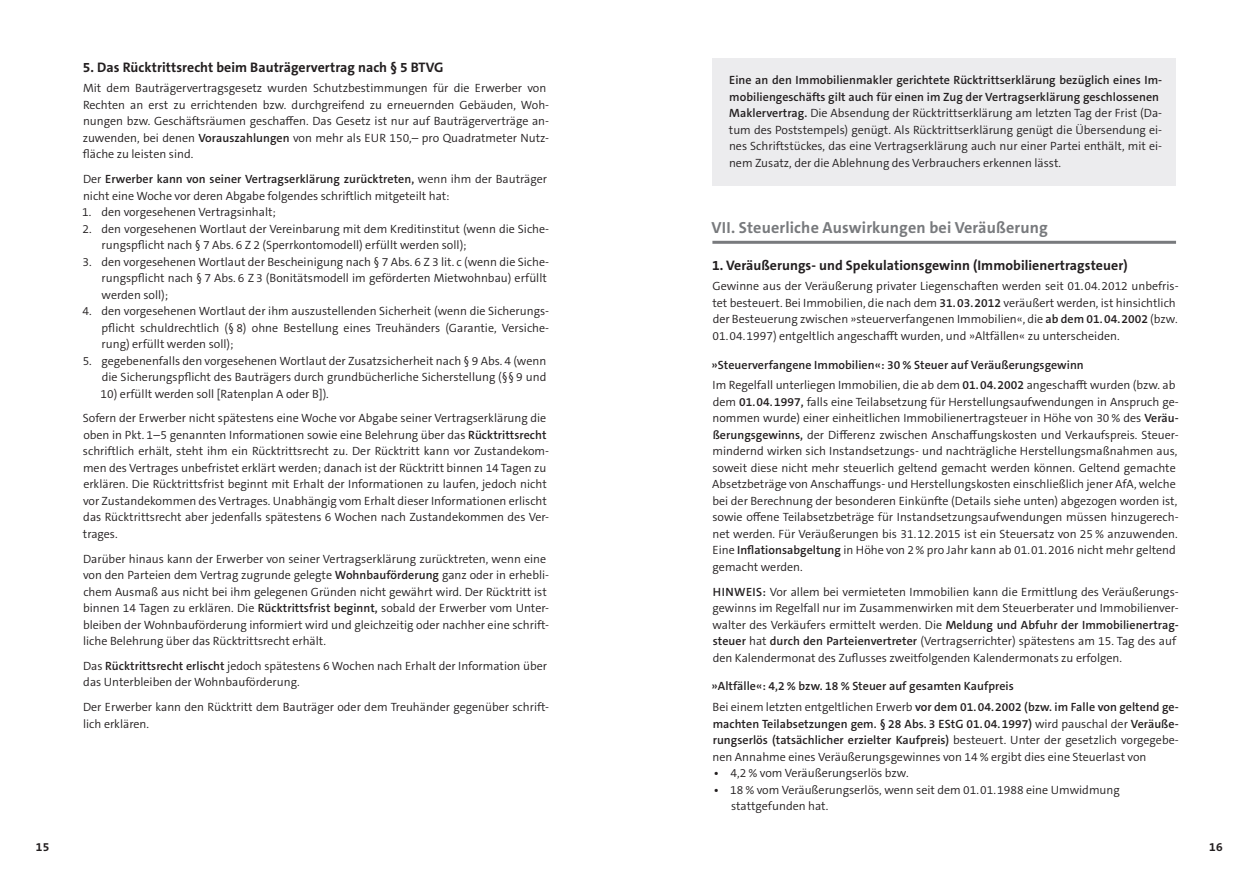
<style>
.page{position:relative;width:1259px;height:893px;background:#fff}
.page>*{position:absolute;margin:0;border:0;box-sizing:border-box;transform-origin:0 0}
.t1{font:700 16.2px "The Sans C5";letter-spacing:.01em;color:#787a7d}
.t2{font:700 13.8px "The Sans C5";letter-spacing:.005em;color:#231f20}
.t3{font:300 12px/16.5px "The Sans C5";color:#231f20}
.t4{font:600 12px/20.7px "The Sans C5";letter-spacing:.005em;color:#231f20}
.t5{font:700 12px "The Sans C5";color:#231f20}
.s1{font-weight:600}
.s2{font-weight:300}
</style>
<div class="page">
<div style="left:712px;top:59px;width:464px;height:127px;background:#ececee"></div>
<hr style="left:712px;top:241px;width:464px;height:3px;background:#787a7d">
<p class="t2" style="left:83px;top:58px;width:362px">5. Das Rücktrittsrecht beim Bauträgervertrag nach § 5 BTVG</p>
<p class="t3" style="left:83px;top:80px;width:468px">Mit dem Bauträgervertragsgesetz wurden Schutzbestimmungen für die Erwerber von Rechten an erst zu errichtenden bzw. durchgreifend zu erneuernden Gebäuden, Woh&shy;nungen bzw. Geschäftsräumen geschaffen. Das Gesetz ist nur auf Bauträgerverträge an&shy;zuwenden, bei denen <span class="s1">Vorauszahlungen</span> von mehr als EUR 150,– pro Quadratmeter Nutz&shy;fläche zu leisten sind.</p>
<p class="t3" style="left:83px;top:171px;width:465px">Der <span class="s1">Erwerber kann von seiner Vertragserklärung zurücktreten,</span> wenn ihm der Bauträger nicht eine Woche vor deren Abgabe folgendes schriftlich mitgeteilt hat:</p>
<p class="t3" style="left:82px;top:204px;width:195px">1. den vorgesehenen Vertragsinhalt;</p>
<p class="t3" style="left:102px;top:220px;width:449px;text-indent:-19px">2. den vorgesehenen Wortlaut der Vereinbarung mit dem Kreditinstitut (wenn die Siche&shy;rungspflicht nach § 7 Abs. 6 Z 2 (Sperrkontomodell) erfüllt werden soll);</p>
<p class="t3" style="left:102px;top:253px;width:449px;text-indent:-19px">3. den vorgesehenen Wortlaut der Bescheinigung nach § 7 Abs. 6 Z 3 lit. c (wenn die Siche&shy;rungspflicht nach § 7 Abs. 6 Z 3 (Bonitätsmodell im geförderten Mietwohnbau) erfüllt werden soll);</p>
<p class="t3" style="left:102px;top:303px;width:449px;text-align:justify;text-indent:-19px">4. den vorgesehenen Wortlaut der ihm auszustellenden Sicherheit (wenn die Sicherungs&shy;pflicht schuldrechtlich (§ 8) ohne Bestellung eines Treuhänders (Garantie, Versiche&shy;rung) erfüllt werden soll);</p>
<p class="t3" style="left:83px;top:352px;width:465px;text-align:right">5. gegebenenfalls den vorgesehenen Wortlaut der Zusatzsicherheit nach § 9 Abs. 4 (wenn die Sicherungspflicht des Bauträgers durch grundbücherliche Sicherstellung (§§ 9 und</p>
<p class="t3" style="left:83px;top:381px;width:465px;line-height:24.8px;text-indent:18px">10) erfüllt werden soll [Ratenplan A oder B]).<br>Sofern der Erwerber nicht spätestens eine Woche vor Abgabe seiner Vertragserklärung die</p>
<p class="t3" style="left:83px;top:427px;width:468px">oben in Pkt. 1–5 genannten Informationen sowie eine Belehrung über das <span class="s1">Rücktrittsrecht </span>schriftlich erhält, steht ihm ein Rücktrittsrecht zu. Der Rücktritt kann vor Zustandekom&shy;men des Vertrages unbefristet erklärt werden; danach ist der Rücktritt binnen 14 Tagen zu erklären. Die Rücktrittsfrist beginnt mit Erhalt der Informationen zu laufen, jedoch nicht vor Zustandekommen des Vertrages. Unabhängig vom Erhalt dieser Informationen erlischt das Rücktrittsrecht aber jedenfalls spätestens 6 Wochen nach Zustandekommen des Ver&shy;trages.</p>
<p class="t3" style="left:83px;top:550px;width:468px">Darüber hinaus kann der Erwerber von seiner Vertragserklärung zurücktreten, wenn eine von den Parteien dem Vertrag zugrunde gelegte <span class="s1">Wohnbauförderung</span> ganz oder in erhebli&shy;chem Ausmaß aus nicht bei ihm gelegenen Gründen nicht gewährt wird. Der Rücktritt ist binnen 14 Tagen zu erklären. Die <span class="s1">Rücktrittsfrist beginnt,</span> sobald der Erwerber vom Unter&shy;bleiben der Wohnbauförderung informiert wird und gleichzeitig oder nachher eine schrift&shy;liche Belehrung über das Rücktrittsrecht erhält.</p>
<p class="t3" style="left:83px;top:658px;width:465px">Das <span class="s1">Rücktrittsrecht erlischt</span> jedoch spätestens 6 Wochen nach Erhalt der Information über das Unterbleiben der Wohnbauförderung.</p>
<p class="t3" style="left:83px;top:699px;width:468px">Der Erwerber kann den Rücktritt dem Bauträger oder dem Treuhänder gegenüber schrift&shy;lich erklären.</p>
<p class="t3" style="left:729px;top:72px;width:435px"><span class="s1">Eine an den Immobilienmakler gerichtete Rücktrittserklärung bezüglich eines Im&shy;mobiliengeschäfts gilt auch für einen im Zug der Vertragserklärung geschlossenen Maklervertrag.</span> Die Absendung der Rücktrittserklärung am letzten Tag der Frist (Da&shy;tum des Poststempels) genügt. Als Rücktrittserklärung genügt die Übersendung ei&shy;nes Schriftstückes, das eine Vertragserklärung auch nur einer Partei enthält, mit ei&shy;nem Zusatz, der die Ablehnung des Verbrauchers erkennen lässt.</p>
<h1 class="t1" style="left:711px;top:217px;width:338px">VII. Steuerliche Auswirkungen bei Veräußerung</h1>
<p class="t2" style="left:712px;top:256px;width:417px">1. Veräußerungs- und Spekulationsgewinn (Immobilienertragsteuer)</p>
<p class="t3" style="left:712px;top:278px;width:468px">Gewinne aus der Veräußerung privater Liegenschaften werden seit 01. 04. 2012 unbefris&shy;tet besteuert. Bei Immobilien, die nach dem <span class="s1">31. 03. 2012</span> veräußert werden, ist hinsichtlich der Besteuerung zwischen »steuerverfangenen Immobilien«, die <span class="s1">ab dem 01. 04. 2002</span> (bzw.</p>
<p class="t3" style="left:712px;top:328px;width:408px">01. 04. 1997) entgeltlich angeschafft wurden, und »Altfällen« zu unterscheiden.</p>
<p class="t4" style="left:711px;top:354px;width:465px">»Steuerverfangene Immobilien«: 30 % Steuer auf Veräußerungsgewinn<br><span class="s2">Im Regelfall unterliegen Immobilien, die ab dem</span> 01. 04. 2002 <span class="s2">angeschafft wurden (bzw. ab</span></p>
<p class="t3" style="left:712px;top:394px;width:468px">dem <span class="s1">01. 04. 1997,</span> falls eine Teilabsetzung für Herstellungsaufwendungen in Anspruch ge&shy;nommen wurde) einer einheitlichen Immobilienertragsteuer in Höhe von 30 % des <span class="s1">Veräu&shy;ßerungsgewinns,</span> der Differenz zwischen Anschaffungskosten und Verkaufspreis. Steuer&shy;mindernd wirken sich Instandsetzungs- und nachträgliche Herstellungsmaßnahmen aus, soweit diese nicht mehr steuerlich geltend gemacht werden können. Geltend gemachte Absetzbeträge von Anschaffungs- und Herstellungskosten einschließlich jener AfA, welche bei der Berechnung der besonderen Einkünfte (Details siehe unten) abgezogen worden ist, sowie offene Teilabsetzbeträge für Instandsetzungsaufwendungen müssen hinzugerech&shy;net werden. Für Veräußerungen bis 31. 12. 2015 ist ein Steuersatz von 25 % anzuwenden.<br>Eine <span class="s1">Inflationsabgeltung</span> in Höhe von 2 % pro Jahr kann ab 01. 01. 2016 nicht mehr geltend gemacht werden.</p>
<p class="t3" style="left:712px;top:583px;width:468px"><span class="s1">HINWEIS:</span> Vor allem bei vermieteten Immobilien kann die Ermittlung des Veräußerungs&shy;gewinns im Regelfall nur im Zusammenwirken mit dem Steuerberater und Immobilienver&shy;walter des Verkäufers ermittelt werden. Die <span class="s1">Meldung und Abfuhr der Immobilienertrag&shy;steuer</span> hat <span class="s1">durch den Parteienvertreter</span> (Vertragserrichter) spätestens am 15. Tag des auf den Kalendermonat des Zuflusses zweitfolgenden Kalendermonats zu erfolgen.</p>
<p class="t4" style="left:711px;top:676px;width:469px">»Altfälle«: 4,2 % bzw. 18 % Steuer auf gesamten Kaufpreis<br><span class="s2">Bei einem letzten entgeltlichen Erwerb</span> vor dem 01. 04. 2002 (bzw. im Falle von geltend ge-</p>
<p class="t3" style="left:712px;top:715px;width:468px;text-align:justify"><span class="s1">machten Teilabsetzungen gem. § 28 Abs. 3 EStG 01. 04. 1997)</span> wird pauschal der <span class="s1">Veräuße&shy;rungserlös (tatsächlicher erzielter Kaufpreis)</span> besteuert. Unter der gesetzlich vorgegebe&shy;nen Annahme eines Veräußerungsgewinnes von 14 % ergibt dies eine Steuerlast von</p>
<p class="t3" style="left:714px;top:765px;width:196px"><span class="s1">•</span> 4,2 % vom Veräußerungserlös bzw.</p>
<p class="t3" style="left:731px;top:781px;width:390px;text-indent:-17px"><span class="s1">•</span> 18 % vom Veräußerungserlös, wenn seit dem 01. 01. 1988 eine Umwidmung stattgefunden hat.</p>
<p class="t5" style="left:36px;top:840px;width:15px">15</p>
<p class="t5" style="left:1209px;top:840px;width:15px">16</p>
</div>
